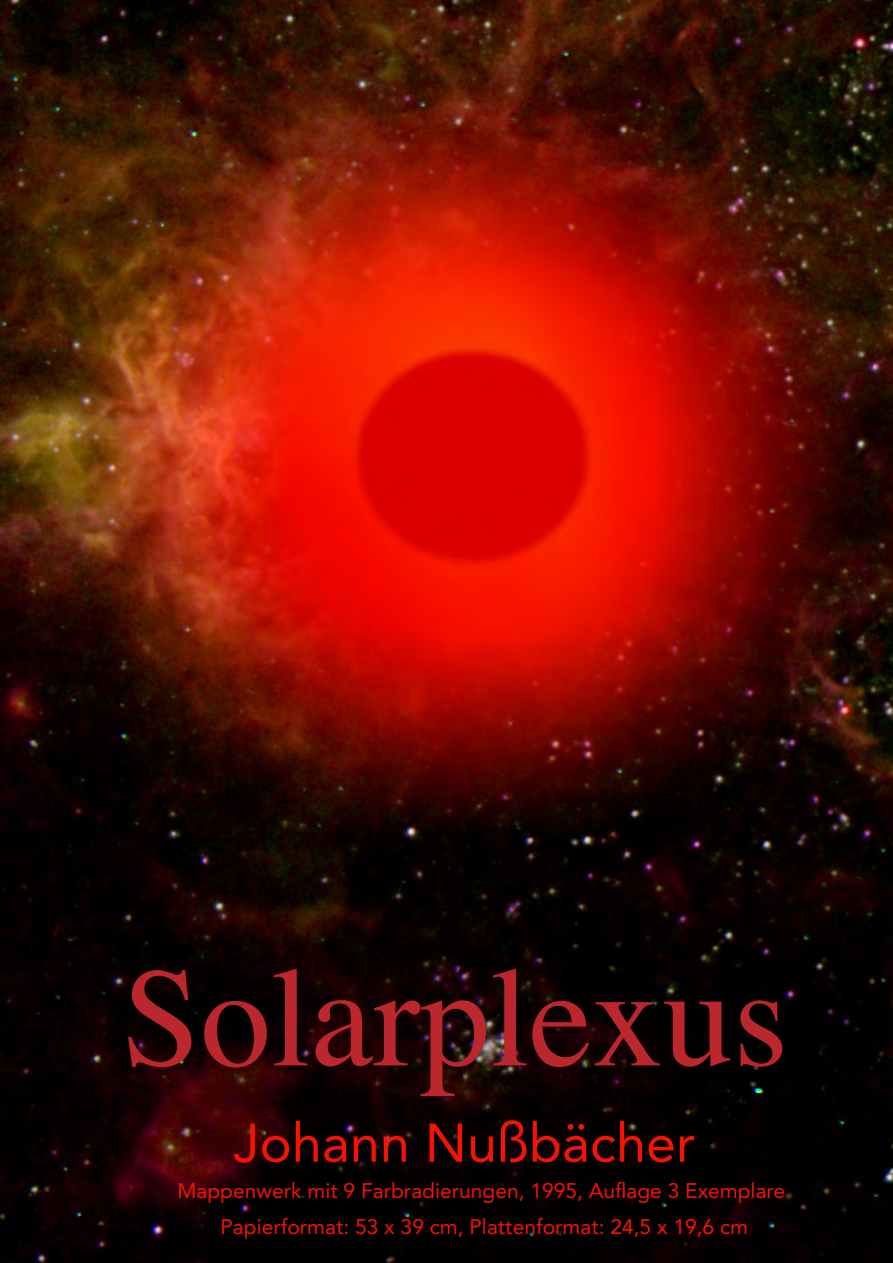
<style>
.page{position:relative;width:893px;height:1263px;background:#fff}
.page>*{position:absolute;margin:0;border:0;box-sizing:border-box;transform-origin:0 0}
.t1{font:141px "Times";color:#bc272d}
.t2{font:54px "Avenir";color:#f81300}
.t3{font:21px "Avenir";color:#f81300}
</style>
<div class="page">
<img style="left:0;top:0;width:893px;height:1263px">
<p class="t1" style="left:122px;top:886px;width:667px">Solarplexus</p>
<p class="t2" style="left:234px;top:1111px;width:463px">Johann Nußbächer</p>
<p class="t3" style="left:178px;top:1178px;width:609px">Mappenwerk mit 9 Farbradierungen, 1995, Auflage 3 Exemplare</p>
<p class="t3" style="left:220px;top:1214px;width:529px">Papierformat: 53 x 39 cm, Plattenformat: 24,5 x 19,6 cm</p>
</div>
